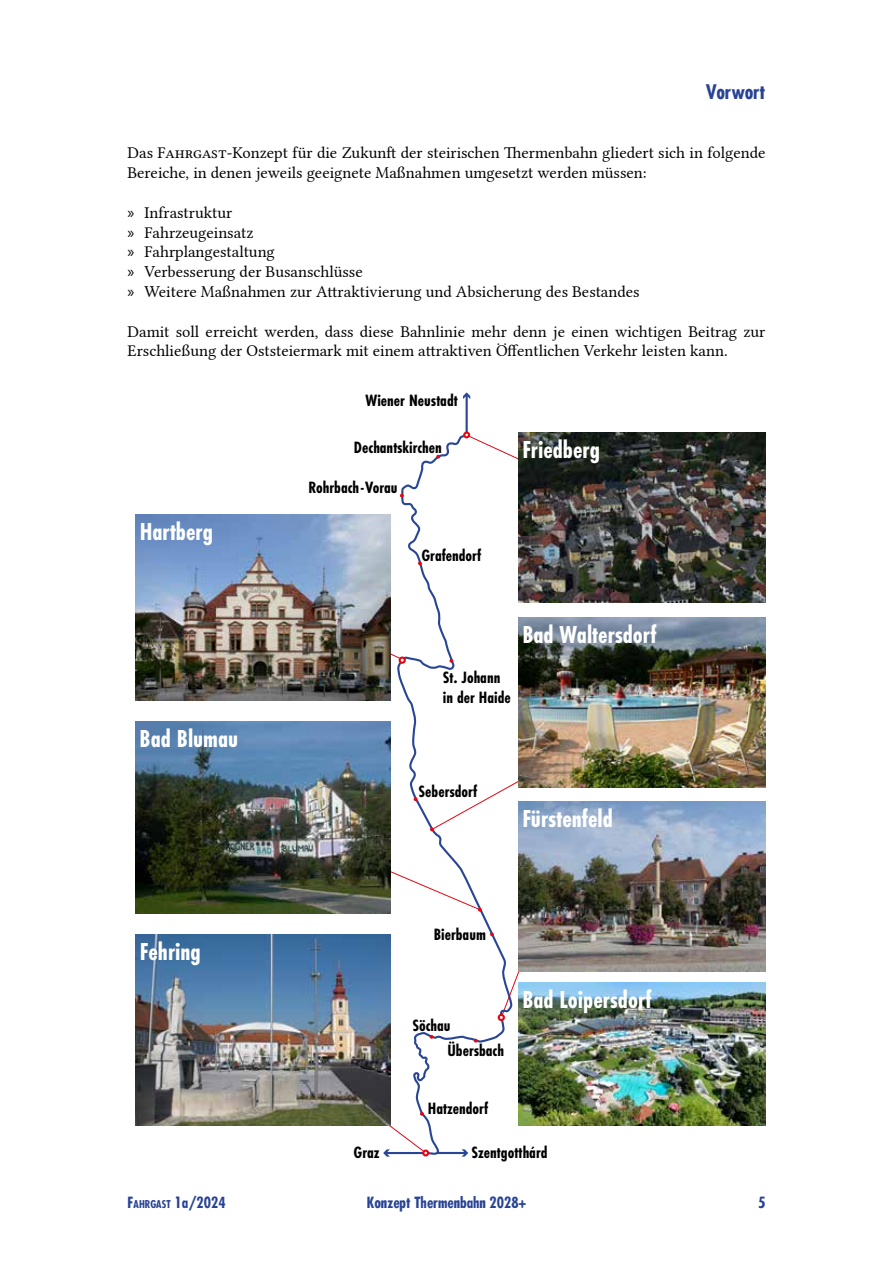
<style>
.page{position:relative;width:893px;height:1263px;background:#fff}
.page>*{position:absolute;margin:0;border:0;box-sizing:border-box;transform-origin:0 0}
.t1{font:700 25.5px "Futura PT Cond";color:#fff}
.t2{font:700 condensed 19.5px "Futura";color:#284395}
.t3{font:700 16.95px/20.4px "Futura PT Cond";color:#000}
.t4{font:16.5px/19.8px "Lin Libertine";color:#000}
.t5{font:700 condensed 15px "Futura";color:#284395}
.t6{font:700 condensed 10.5px "Futura";color:#284395}
.s1{font-family:"Myriad Variable Concept"}
.s2{font-size:15px}
</style>
<div class="page">
<hr style="left:466px;top:395px;width:2px;height:40px;background:#294595">
<svg style="left:463px;top:392px;width:7px;height:7px"></svg>
<svg style="left:398px;top:435px;width:107px;height:721px"></svg>
<svg style="left:464px;top:432px;width:54px;height:87px"></svg>
<div style="left:463px;top:431px;width:7px;height:7px;border:2px solid #e30613;border-radius:50%"></div>
<div style="left:498px;top:1014px;width:7px;height:7px;border:2px solid #e30613;border-radius:50%"></div>
<svg style="left:391px;top:593px;width:14px;height:70px"></svg>
<div style="left:399px;top:656px;width:7px;height:8px;border:2px solid #e30613;border-radius:50%"></div>
<svg style="left:262px;top:709px;width:385px;height:311px"></svg>
<svg style="left:449px;top:659px;width:4px;height:4px"></svg>
<svg style="left:418px;top:561px;width:4px;height:4px"></svg>
<svg style="left:400px;top:494px;width:4px;height:3px"></svg>
<svg style="left:436px;top:455px;width:4px;height:4px"></svg>
<svg style="left:474px;top:1039px;width:4px;height:3px"></svg>
<svg style="left:383px;top:1029px;width:50px;height:127px"></svg>
<img style="left:135px;top:934px;width:256px;height:192px">
<img style="left:518px;top:802px;width:247px;height:170px">
<img style="left:135px;top:514px;width:256px;height:186px">
<img style="left:518px;top:982px;width:247px;height:144px">
<img style="left:135px;top:722px;width:256px;height:191px">
<img style="left:518px;top:432px;width:247px;height:171px">
<img style="left:518px;top:617px;width:247px;height:170px">
<p class="t2" style="left:706px;top:79px;width:61px">Vorwort</p>
<p class="t4" style="left:128px;top:141px;width:639px">Das Fahrgast-Konzept für die Zukunft der steirischen Thermenbahn gliedert sich in folgende<br>Bereiche, in denen jeweils geeignete Maßnahmen umgesetzt werden müssen:</p>
<p class="t4" style="left:128px;top:201px;width:514px"><span class="s1">»</span> Infrastruktur<br><span class="s1">»</span> Fahrzeugeinsatz<br><span class="s1">»</span> Fahrplangestaltung<br><span class="s1">»</span> Verbesserung der Busanschlüsse<br><span class="s1">»</span> Weitere Maßnahmen zur Attraktivierung und Absicherung des Bestandes</p>
<p class="t4" style="left:128px;top:320px;width:639px">Damit soll erreicht werden, dass diese Bahnlinie mehr denn je einen wichtigen Beitrag zur<br>Erschließung der Oststeiermark mit einem attraktiven Öffentlichen Verkehr leisten kann.</p>
<h1 class="t1" style="left:140px;top:516px;width:75px">Hartberg</h1>
<h1 class="t1" style="left:140px;top:724px;width:100px">Bad Blumau</h1>
<h1 class="t1" style="left:140px;top:937px;width:62px">Fehring</h1>
<p class="t3" style="left:366px;top:390px;width:94px">Wiener Neustadt</p>
<p class="t3" style="left:354px;top:437px;width:89px">Dechantskirchen</p>
<p class="t3" style="left:308px;top:477px;width:91px">Rohrbach-Vorau</p>
<p class="t3" style="left:421px;top:546px;width:62px">Grafendorf</p>
<h1 class="t1" style="left:522px;top:435px;width:79px">Friedberg</h1>
<p class="t3" style="left:443px;top:667px;width:69px">St. Johann in der Haide</p>
<h1 class="t1" style="left:522px;top:619px;width:136px">Bad Waltersdorf</h1>
<p class="t3" style="left:419px;top:781px;width:60px">Sebersdorf</p>
<h1 class="t1" style="left:522px;top:804px;width:92px">Fürstenfeld</h1>
<p class="t3" style="left:434px;top:924px;width:54px">Bierbaum</p>
<p class="t3" style="left:447px;top:1012px;width:58px;line-height:25.5px;text-indent:-35px">Söchau<br>Übersbach</p>
<p class="t3" style="left:428px;top:1098px;width:62px">Hatzendorf</p>
<h1 class="t1" style="left:522px;top:984px;width:131px">Bad Loipersdorf</h1>
<p class="t3" style="left:353px;top:1142px;width:28px">Graz</p>
<p class="t3" style="left:471px;top:1142px;width:78px">Szentgotthárd</p>
<p class="t6" style="left:128px;top:1197px;width:100px"><span class="s2">F</span>AHRGAST <span class="s2">1a/2024</span></p>
<p class="t5" style="left:367px;top:1193px;width:161px">Konzept Thermenbahn 2028+</p>
<p class="t5" style="left:758px;top:1193px;width:9px">5</p>
</div>
